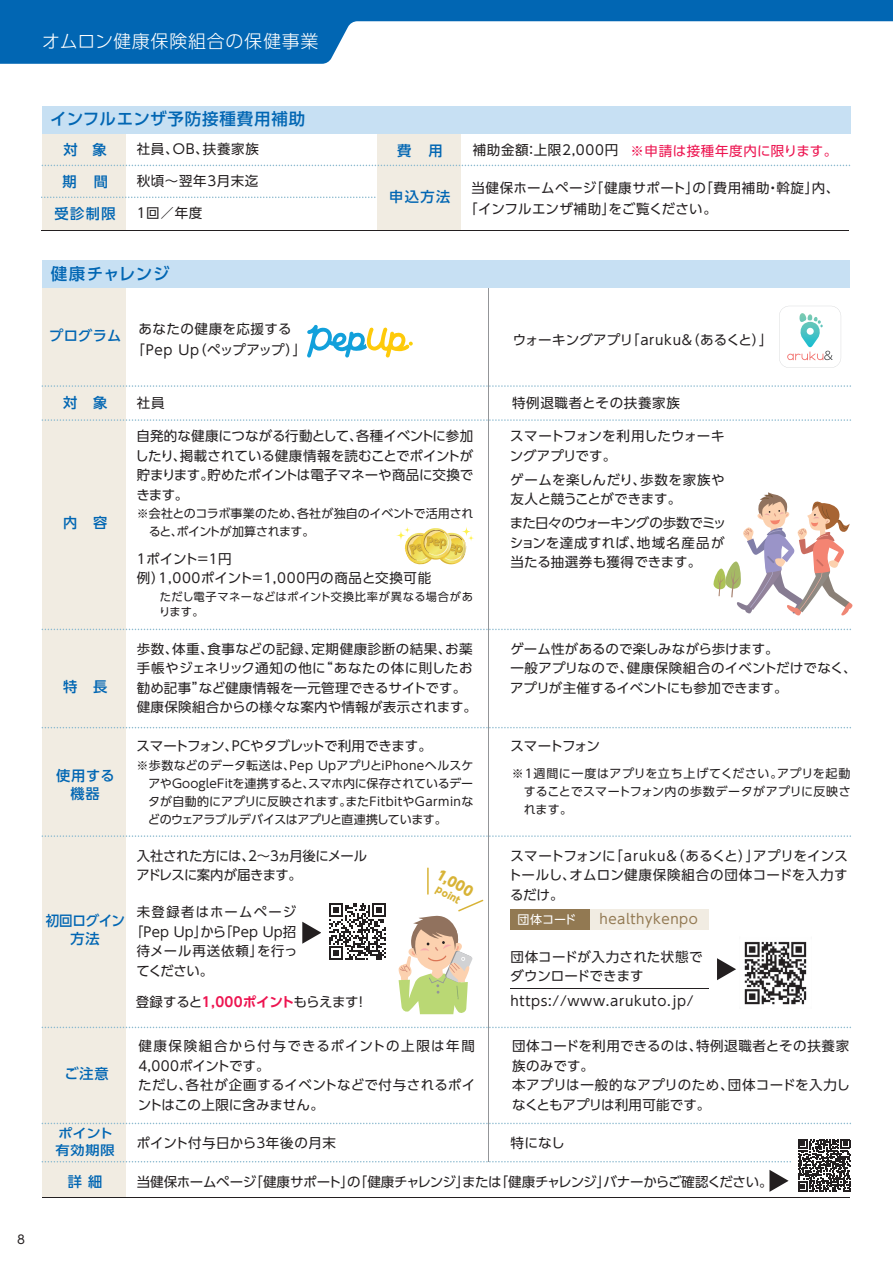
<style>
.page{position:relative;width:893px;height:1263px;background:#fff}
.page>*{position:absolute;margin:0;border:0;box-sizing:border-box;transform-origin:0 0}
.t1{font:18px "UD Shin Go Pro Light 90 pv RKSJ H";letter-spacing:.04em;color:#fff}
.t2{font:16.5px "UD Shin Go Pro Medium 90 pv RKSJ H";letter-spacing:.045em;color:#0166b3}
.t3{font:14.25px/18px "UD Shin Go Pro Medium 90 pv RKSJ H";letter-spacing:.045em;color:#0166b3;text-align:center}
.t4{font:14.25px/18px "UD Shin Go Pro Medium 90 pv RKSJ H";letter-spacing:-.025em;color:#0166b3;text-align:center;scale:.95 1}
.t5{font:13.5px/19.5px "UD Shin Go Pro Regular 90 pv RKSJ H";letter-spacing:.01em;color:#231f20}
.t6{font:13.5px/19.5px "UD Shin Go Pro Regular 90 pv RKSJ H";letter-spacing:.03em;color:#231f20}
.t7{font:13.5px/19.5px "UD Shin Go Pro Regular 90 pv RKSJ H";letter-spacing:-.03em;color:#231f20}
.t8{font:13.5px/19.5px "UD Shin Go Pro Regular 90 pv RKSJ H";letter-spacing:.05em;color:#231f20}
.t9{font:13.5px "UD Shin Go Pro Regular 90 pv RKSJ H";letter-spacing:.05em;color:#ed1450}
.t10{font:13.5px "UD Shin Go Pro Regular 90 pv RKSJ H";letter-spacing:-.02em;color:#231f20}
.t11{font:13.5px "UD Shin Go Pro Regular 90 pv RKSJ H";letter-spacing:.07em;color:#231f20}
.t12{font:13.5px "UD Shin Go Pro Regular 90 pv RKSJ H";letter-spacing:.04em;color:#927952}
.t13{font:13.5px "UD Shin Go Pro Regular 90 pv RKSJ H";letter-spacing:.095em;color:#231f20}
.t14{font:13.5px "UD Shin Go Pro Regular 90 pv RKSJ H";letter-spacing:-.08em;color:#231f20}
.t15{font:13.5px "UD Shin Go Pro Heavy 90 pv RKSJ H";color:#d8b336}
.t16{font:13.2px/19.5px "UD Shin Go Pro Regular 90 pv RKSJ H";letter-spacing:.015em;color:#231f20}
.t17{font:12.9px/16.5px "UD Shin Go Pro Medium 90 pv RKSJ H";letter-spacing:.035em;color:#0166b3;scale:1.11 1}
.t18{font:12px/18px "UD Shin Go Pro Regular 90 pv RKSJ H";letter-spacing:-.005em;color:#231f20;text-align:justify}
.t19{font:12px "UD Shin Go Pro Regular 90 pv RKSJ H";letter-spacing:-.005em;color:#fff}
.t20{font:11.25px/15px "UD Shin Go Pro Regular 90 pv RKSJ H";letter-spacing:.035em;color:#231f20}
.t21{font:9.45px "UD Shin Go Pro Heavy 90 pv RKSJ H";color:#d8b336}
.s1{color:#231f20}
.s2{font-family:"UD Shin Go Pro De Bold 90 pv RKSJ H";color:#ed1450}
</style>
<div class="page">
<hr style="left:488px;top:273px;width:1px;height:889px;background:#939598">
<div style="left:510px;top:909px;width:199px;height:21px;background:#f1ece2"></div>
<div style="left:510px;top:909px;width:80px;height:21px;background:#927952"></div>
<div style="left:42px;top:134px;width:84px;height:96px;background:#f1ece2"></div>
<div style="left:377px;top:134px;width:84px;height:96px;background:#f1ece2"></div>
<svg style="left:42px;top:165px;width:808px;height:1px"></svg>
<svg style="left:41px;top:197px;width:334px;height:1px"></svg>
<div style="left:42px;top:106px;width:808px;height:28px;background:#c7e0f3"></div>
<hr style="left:41px;top:230px;width:808px;height:1px;background:#231f20">
<div style="left:42px;top:266px;width:84px;height:932px;background:#f1ece2"></div>
<svg style="left:42px;top:419px;width:809px;height:2px"></svg>
<svg style="left:42px;top:385px;width:809px;height:2px"></svg>
<svg style="left:42px;top:727px;width:809px;height:1px"></svg>
<svg style="left:42px;top:835px;width:809px;height:2px"></svg>
<svg style="left:42px;top:1123px;width:809px;height:1px"></svg>
<svg style="left:42px;top:1027px;width:809px;height:1px"></svg>
<div style="left:42px;top:260px;width:808px;height:28px;background:#c7e0f3"></div>
<hr style="left:42px;top:1198px;width:808px;height:1px;background:#231f20">
<svg style="left:779px;top:306px;width:62px;height:62px"></svg>
<svg style="left:42px;top:629px;width:809px;height:1px"></svg>
<svg style="left:396px;top:530px;width:10px;height:10px"></svg>
<svg style="left:403px;top:527px;width:71px;height:38px"></svg>
<img style="left:744px;top:941px;width:63px;height:64px">
<svg style="left:717px;top:958px;width:19px;height:22px"></svg>
<svg style="left:302px;top:922px;width:19px;height:22px"></svg>
<hr style="left:511px;top:988px;width:198px;height:1px;background:#231f20">
<svg style="left:307px;top:324px;width:106px;height:34px"></svg>
<svg style="left:0;top:0;width:893px;height:64px;fill:#0166b3"></svg>
<hr style="left:427px;top:867px;width:2px;height:28px;background:#d8b336">
<svg style="left:329px;top:903px;width:57px;height:57px"></svg>
<svg style="left:42px;top:1139px;width:809px;height:53px"></svg>
<svg style="left:713px;top:492px;width:139px;height:124px"></svg>
<svg style="left:398px;top:900px;width:85px;height:114px"></svg>
<img style="left:405px;top:529px;width:46px;height:36px">
<h1 class="t1" style="left:42px;top:34px;width:278px">オムロン健康保険組合の保健事業</h1>
<p class="t18" style="left:17px;top:1232px;width:9px">8</p>
<p class="t2" style="left:50px;top:113px;width:257px">インフルエンザ予防接種費用補助</p>
<p class="t5" style="left:137px;top:141px;width:124px">社員、OB、扶養家族</p>
<p class="t3" style="left:64px;top:142px;width:45px">対　象</p>
<p class="t9" style="left:473px;top:146px;width:366px"><span class="s1">補助金額：上限2,000円</span> ※申請は接種年度内に限ります。</p>
<p class="t3" style="left:397px;top:143px;width:47px">費　用</p>
<p class="t3" style="left:389px;top:189px;width:63px">申込方法</p>
<p class="t6" style="left:464px;top:179px;width:377px;line-height:21px;text-indent:7px">当健保ホームページ「健康サポート」の「費用補助・斡旋」内、「インフルエンザ補助」をご覧ください。</p>
<p class="t3" style="left:62px;top:174px;width:47px">期　間</p>
<p class="t8" style="left:137px;top:173px;width:123px">秋頃～翌年3月末迄</p>
<p class="t5" style="left:137px;top:205px;width:67px">1回／年度</p>
<p class="t3" style="left:55px;top:207px;width:63px">受診制限</p>
<p class="t2" style="left:51px;top:268px;width:120px">健康チャレンジ</p>
<p class="t6" style="left:132px;top:321px;width:176px;line-height:21px;text-align:center">あなたの健康を応援する「Pep Up（ペップアップ）」</p>
<p class="t3" style="left:49px;top:329px;width:74px">プログラム</p>
<p class="t5" style="left:513px;top:332px;width:261px">ウォーキングアプリ「aruku＆（あるくと）」</p>
<p class="t3" style="left:63px;top:396px;width:46px">対　象</p>
<p class="t5" style="left:137px;top:395px;width:29px">社員</p>
<p class="t3" style="left:63px;top:516px;width:46px">内　容</p>
<p class="t3" style="left:63px;top:679px;width:46px">特　長</p>
<p class="t3" style="left:56px;top:769px;width:60px">使用する機器</p>
<p class="t4" style="left:46px;top:914px;width:85px">初回ログイン方法</p>
<p class="t5" style="left:135px;top:428px;width:340px;text-align:justify">自発的な健康につながる行動として、各種イベントに参加したり、掲載されている健康情報を読むことでポイントが貯まります。貯めたポイントは電子マネーや商品に交換できます。</p>
<p class="t18" style="left:137px;top:506px;width:338px">※会社とのコラボ事業のため、各社が独自のイベントで活用され　ると、ポイントが加算されます。</p>
<p class="t8" style="left:137px;top:551px;width:296px">1ポイント＝1円<br>例）1,000ポイント＝1,000円の商品と交換可能</p>
<p class="t20" style="left:159px;top:591px;width:315px">ただし電子マネーなどはポイント交換比率が異なる場合があります。</p>
<p class="t16" style="left:137px;top:641px;width:342px">歩数、体重、食事などの記録、定期健康診断の結果、お薬手帳やジェネリック通知の他に“あなたの体に則したお勧め記事”など健康情報を一元管理できるサイトです。健康保険組合からの様々な案内や情報が表示されます。</p>
<p class="t10" style="left:137px;top:741px;width:297px">スマートフォン、PCやタブレットで利用できます。</p>
<p class="t18" style="left:148px;top:758px;width:327px;text-indent:-11px">※歩数などのデータ転送は、Pep UpアプリとiPhoneヘルスケアやGoogleFitを連携すると、スマホ内に保存されているデータが自動的にアプリに反映されます。またFitbitやGarminなどのウェアラブルデバイスはアプリと直連携しています。</p>
<p class="t7" style="left:136px;top:847px;width:232px">入社された方には、2～3ヵ月後にメールアドレスに案内が届きます。</p>
<p class="t13" style="left:137px;top:907px;width:161px">未登録者はホームページ</p>
<p class="t5" style="left:130px;top:924px;width:168px">「Pep Up」から「Pep Up招</p>
<p class="t11" style="left:137px;top:946px;width:162px">待メール再送依頼」を行っ</p>
<p class="t5" style="left:137px;top:963px;width:78px">てください。</p>
<p class="t7" style="left:136px;top:994px;width:233px">登録すると<span class="s2">1,000ポイント</span>もらえます！</p>
<p class="t15" style="left:440px;top:869px;width:41px;rotate:30deg">1,000</p>
<p class="t21" style="left:439px;top:885px;width:27px;rotate:30deg">point</p>
<p class="t3" style="left:65px;top:1067px;width:46px">ご注意</p>
<p class="t6" style="left:138px;top:1038px;width:339px">健康保険組合から付与できるポイントの上限は年間<br>4,000ポイントです。<br>ただし、各社が企画するイベントなどで付与されるポイントはこの上限に含みません。</p>
<p class="t8" style="left:512px;top:395px;width:169px">特例退職者とその扶養家族</p>
<p class="t5" style="left:510px;top:428px;width:216px">スマートフォンを利用したウォーキングアプリです。</p>
<p class="t5" style="left:510px;top:472px;width:216px">ゲームを楽しんだり、歩数を家族や友人と競うことができます。</p>
<p class="t5" style="left:510px;top:515px;width:218px">また日々のウォーキングの歩数でミッションを達成すれば、地域名産品が当たる抽選券も獲得できます。</p>
<p class="t16" style="left:510px;top:641px;width:348px">ゲーム性があるので楽しみながら歩けます。<br>一般アプリなので、健康保険組合のイベントだけでなく、アプリが主催するイベントにも参加できます。</p>
<p class="t14" style="left:510px;top:741px;width:91px">スマートフォン</p>
<p class="t18" style="left:524px;top:766px;width:329px;text-indent:-12px">※1週間に一度はアプリを立ち上げてください。アプリを起動することでスマートフォン内の歩数データがアプリに反映されます。</p>
<p class="t5" style="left:508px;top:847px;width:341px;text-align:justify">スマートフォンに「aruku＆（あるくと）」アプリをインストールし、オムロン健康保険組合の団体コードを入力するだけ。</p>
<p class="t19" style="left:518px;top:915px;width:60px">団体コード</p>
<p class="t12" style="left:599px;top:914px;width:100px">healthykenpo</p>
<p class="t5" style="left:510px;top:949px;width:194px">団体コードが入力された状態でダウンロードできます</p>
<p class="t8" style="left:510px;top:993px;width:185px">https://www.arukuto.jp/</p>
<p class="t5" style="left:512px;top:1038px;width:339px">団体コードを利用できるのは、特例退職者とその扶養家族のみです。<br>本アプリは一般的なアプリのため、団体コードを入力しなくともアプリは利用可能です。</p>
<p class="t17" style="left:56px;top:1127px;width:55px">ポイント有効期限</p>
<p class="t3" style="left:68px;top:1174px;width:36px">詳 細</p>
<p class="t5" style="left:136px;top:1134px;width:201px">ポイント付与日から3年後の月末</p>
<p class="t5" style="left:510px;top:1134px;width:56px">特になし</p>
<p class="t7" style="left:137px;top:1174px;width:637px">当健保ホームページ「健康サポート」の「健康チャレンジ」または「健康チャレンジ」バナーからご確認ください。</p>
</div>
